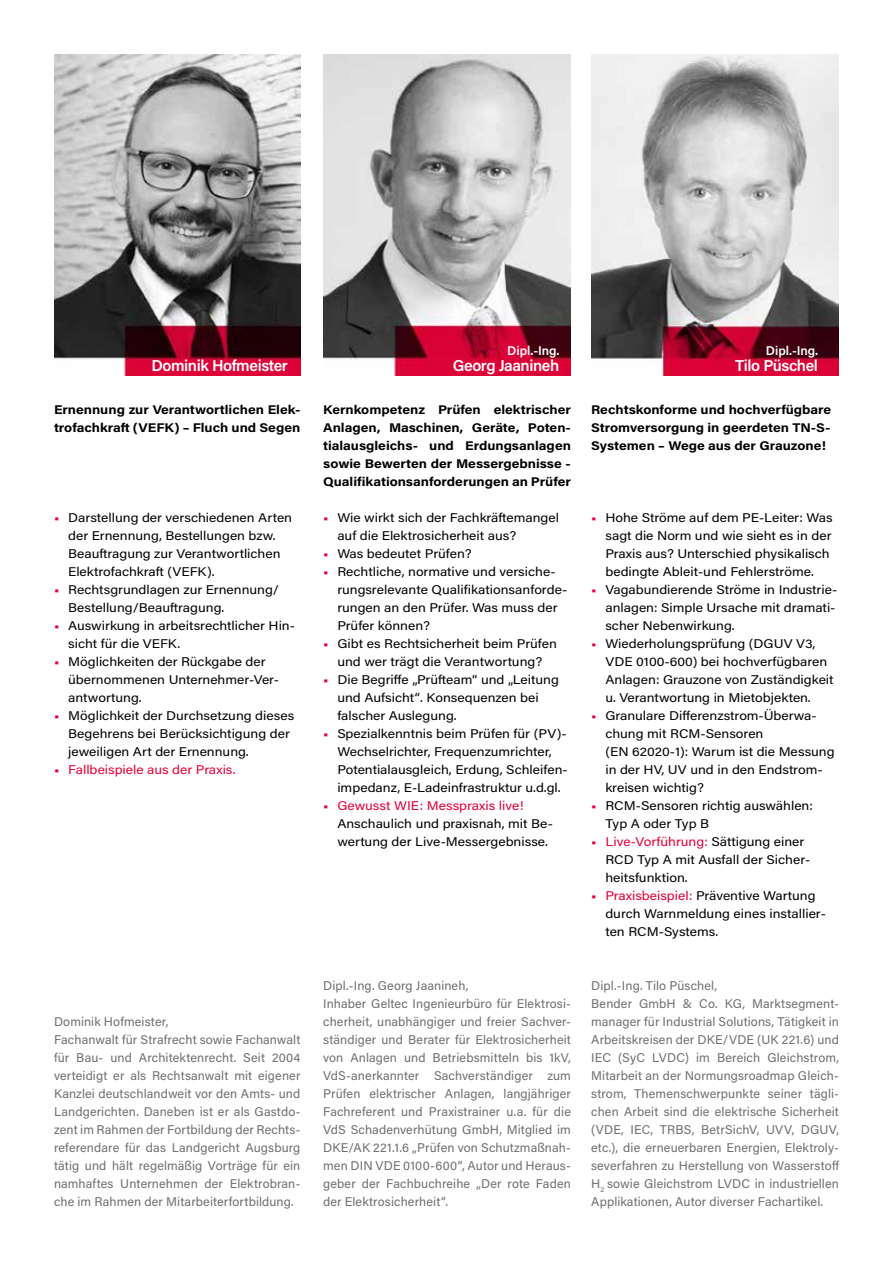
<style>
.page{position:relative;width:893px;height:1263px;background:#fff}
.page>*{position:absolute;margin:0;border:0;box-sizing:border-box;transform-origin:0 0}
.t1{font:600 15.75px "Acumin Pro";letter-spacing:-.025em;color:#fff}
.t2{font:12.6px/18px "Acumin Pro";color:#000;scale:1.1 1}
.t3{font:12.6px/18px "Acumin Pro";letter-spacing:.01em;color:#6f6f6f}
.t4{font:700 12.6px/18px "Acumin Pro";color:#000;text-align:justify;scale:1.1 1}
.t5{font:12.6px "Acumin Pro";color:#e40138;scale:1.1 1}
.t6{font:600 12.6px "Acumin Pro";color:#fff}
.s1{font-weight:700;font-size:12px;color:#e40138}
.s2{font-weight:700;font-size:12px}
.s3{color:#e40138}
</style>
<div class="page">
<img style="left:54px;top:54px;width:247px;height:321px">
<img style="left:324px;top:54px;width:246px;height:321px">
<img style="left:591px;top:54px;width:248px;height:321px">
<p class="t1" style="left:151px;top:355px;width:138px">Dominik Hofmeister</p>
<p class="t4" style="left:54px;top:400px;width:226px">Ernennung zur Verantwortlichen Elek&shy;trofachkraft (VEFK) – Fluch und Segen</p>
<p class="t2" style="left:68px;top:508px;width:205px;text-indent:-14px"><span class="s1">•</span> Darstellung der verschiedenen Arten der Ernennung, Bestellungen bzw.<br>Beauftragung zur Verantwortlichen Elektrofachkraft (VEFK).</p>
<p class="t2" style="left:68px;top:580px;width:193px;text-indent:-14px"><span class="s1">•</span> Rechtsgrundlagen zur Ernennung/<br>Bestellung/Beauftragung.</p>
<p class="t2" style="left:68px;top:616px;width:208px;text-indent:-14px"><span class="s1">•</span> Auswirkung in arbeitsrechtlicher Hin&shy;sicht für die VEFK.</p>
<p class="t2" style="left:68px;top:652px;width:193px;text-indent:-14px"><span class="s1">•</span> Möglichkeiten der Rückgabe der übernommenen Unternehmer-Ver&shy;antwortung.</p>
<p class="t2" style="left:68px;top:706px;width:207px;text-indent:-14px"><span class="s1">•</span> Möglichkeit der Durchsetzung dieses<br>Begehrens bei Berücksichtigung der jeweiligen Art der Ernennung.</p>
<p class="t5" style="left:54px;top:761px;width:167px"><span class="s2">•</span> Fallbeispiele aus der Praxis.</p>
<p class="t3" style="left:54px;top:1012px;width:248px">Dominik Hofmeister,<br>Fachanwalt für Strafrecht sowie Fachanwalt für Bau- und Architektenrecht. Seit 2004 verteidigt er als Rechtsanwalt mit eigener Kanzlei deutschlandweit vor den Amts- und Landgerichten. Daneben ist er als Gastdo&shy;zent im Rahmen der Fortbildung der Rechts&shy;referendare für das Landgericht Augsburg tätig und hält regelmäßig Vorträge für ein namhaftes Unternehmen der Elektrobran&shy;che im Rahmen der Mitarbeiterfortbildung.</p>
<p class="t6" style="left:507px;top:342px;width:54px">Dipl.-Ing.</p>
<p class="t6" style="left:766px;top:342px;width:54px">Dipl.-Ing.</p>
<p class="t1" style="left:453px;top:355px;width:108px">Georg Jaanineh</p>
<p class="t1" style="left:735px;top:355px;width:84px">Tilo Püschel</p>
<p class="t4" style="left:323px;top:400px;width:227px">Kernkompetenz Prüfen elektrischer Anlagen, Maschinen, Geräte, Poten&shy;tialausgleichs- und Erdungsanlagen sowie Bewerten der Messergebnisse - Qualifikationsanforderungen an Prüfer</p>
<p class="t2" style="left:337px;top:508px;width:203px;text-indent:-14px"><span class="s1">•</span> Wie wirkt sich der Fachkräftemangel auf die Elektrosicherheit aus?</p>
<p class="t2" style="left:323px;top:544px;width:137px"><span class="s1">•</span> Was bedeutet Prüfen?</p>
<p class="t2" style="left:337px;top:562px;width:211px;text-indent:-14px"><span class="s1">•</span> Rechtliche, normative und versiche&shy;rungsrelevante Qualifikationsanforde&shy;rungen an den Prüfer. Was muss der<br>Prüfer können?</p>
<p class="t2" style="left:323px;top:634px;width:214px;text-align:center"><span class="s1">•</span> Gibt es Rechtsicherheit beim Prüfen und wer trägt die Verantwortung?</p>
<p class="t2" style="left:337px;top:670px;width:203px;text-indent:-14px"><span class="s1">•</span> Die Begriffe „Prüfteam“ und „Leitung und Aufsicht“. Konsequenzen bei falscher Auslegung.</p>
<p class="t2" style="left:337px;top:724px;width:211px;text-indent:-14px"><span class="s1">•</span> Spezialkenntnis beim Prüfen für (PV)- Wechselrichter, Frequenzumrichter, Potentialausgleich, Erdung, Schleifen&shy;impedanz, E-Ladeinfrastruktur u.d.gl.</p>
<p class="t2" style="left:337px;top:796px;width:197px;text-indent:-14px"><span class="s1">•</span> <span class="s3">Gewusst WIE: Messpraxis live!<br></span>Anschaulich und praxisnah, mit Be&shy;wertung der Live-Messergebnisse.</p>
<p class="t4" style="left:591px;top:400px;width:220px">Rechtskonforme und hochverfügbare Stromversorgung in geerdeten TN-S-Systemen – Wege aus der Grauzone!</p>
<p class="t2" style="left:605px;top:508px;width:208px;text-indent:-14px"><span class="s1">•</span> Hohe Ströme auf dem PE-Leiter: Was sagt die Norm und wie sieht es in der Praxis aus? Unterschied physikalisch bedingte Ableit-und Fehlerströme.</p>
<p class="t2" style="left:605px;top:580px;width:212px;text-indent:-14px"><span class="s1">•</span> Vagabundierende Ströme in Industrie&shy;anlagen: Simple Ursache mit dramati&shy;scher Nebenwirkung.</p>
<p class="t2" style="left:605px;top:634px;width:209px;text-indent:-14px"><span class="s1">•</span> Wiederholungsprüfung (DGUV V3, VDE 0100-600) bei hochverfügbaren Anlagen: Grauzone von Zuständigkeit u. Verantwortung in Mietobjekten.</p>
<p class="t2" style="left:605px;top:706px;width:210px;text-indent:-14px"><span class="s1">•</span> Granulare Differenzstrom-Überwa&shy;chung mit RCM-Sensoren<br>(EN 62020-1): Warum ist die Messung in der HV, UV und in den Endstrom&shy;kreisen wichtig?</p>
<p class="t2" style="left:605px;top:796px;width:190px;text-indent:-14px"><span class="s1">•</span> RCM-Sensoren richtig auswählen:<br>Typ A oder Typ B</p>
<p class="t2" style="left:605px;top:832px;width:188px;text-indent:-14px"><span class="s1">•</span> <span class="s3">Live-Vorführung:</span> Sättigung einer<br>RCD Typ A mit Ausfall der Sicher&shy;heitsfunktion.</p>
<p class="t2" style="left:605px;top:886px;width:202px;text-indent:-14px"><span class="s1">•</span> <span class="s3">Praxisbeispiel:</span> Präventive Wartung durch Warnmeldung eines installier&shy;ten RCM-Systems.</p>
<p class="t3" style="left:323px;top:976px;width:249px">Dipl.-Ing. Georg Jaanineh,<br>Inhaber Geltec Ingenieurbüro für Elektrosi&shy;cherheit, unabhängiger und freier Sachver&shy;ständiger und Berater für Elektrosicherheit von Anlagen und Betriebsmitteln bis 1kV, VdS-anerkannter Sachverständiger zum Prüfen elektrischer Anlagen, langjähriger Fachreferent und Praxistrainer u.a. für die VdS Schadenverhütung GmbH, Mitglied im DKE/AK 221.1.6 „Prüfen von Schutzmaßnah&shy;men DIN VDE 0100-600“, Autor und Heraus&shy;geber der Fachbuchreihe „Der rote Faden der Elektrosicherheit“.</p>
<p class="t3" style="left:591px;top:976px;width:249px">Dipl.-Ing. Tilo Püschel,<br>Bender GmbH &amp; Co. KG, Marktsegment&shy;manager für Industrial Solutions, Tätigkeit in Arbeitskreisen der DKE/VDE (UK 221.6) und IEC (SyC LVDC) im Bereich Gleichstrom, Mitarbeit an der Normungsroadmap Gleich&shy;strom, Themenschwerpunkte seiner tägli&shy;chen Arbeit sind die elektrische Sicherheit (VDE, IEC, TRBS, BetrSichV, UVV, DGUV, etc.), die erneuerbaren Energien, Elektroly&shy;severfahren zu Herstellung von Wasserstoff H<sub>2</sub> sowie Gleichstrom LVDC in industriellen Applikationen, Autor diverser Fachartikel.</p>
</div>
